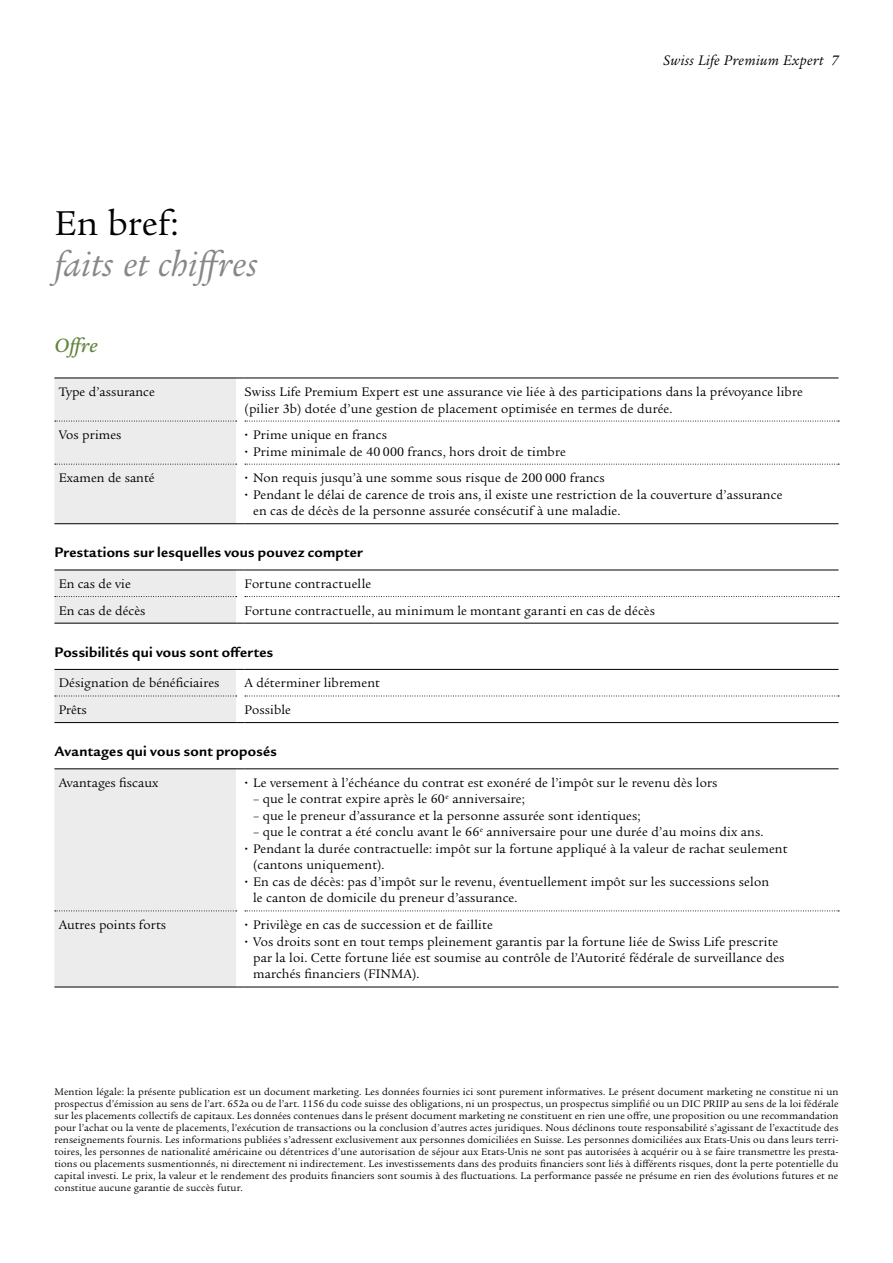
<style>
.page{position:relative;width:893px;height:1263px;background:#fff}
.page>*{position:absolute;margin:0;border:0;box-sizing:border-box;transform-origin:0 0}
.t1{font:italic 37.5px "Legacy Serif ITC Pro";letter-spacing:.01em;color:#868786}
.t2{font:37.5px "Legacy Serif ITC Pro";letter-spacing:.005em;color:#000}
.t3{font:italic 500 21px "Legacy Serif ITC Pro";color:#63843f}
.t4{font:700 15px "Legacy Sans ITC Pro";letter-spacing:.02em;color:#000}
.t5{font:italic 15px "Legacy Serif ITC Pro";letter-spacing:.025em;color:#000}
.t6{font:13.5px/16.5px "Legacy Serif ITC Pro";letter-spacing:.01em;color:#000}
.t7{font:10.5px/12px "Legacy Serif ITC Pro";letter-spacing:.01em;color:#000;text-align:justify}
</style>
<div class="page">
<svg style="left:54px;top:570px;width:785px;height:54px"></svg>
<svg style="left:54px;top:669px;width:785px;height:54px"></svg>
<svg style="left:54px;top:378px;width:785px;height:146px"></svg>
<svg style="left:54px;top:768px;width:785px;height:220px"></svg>
<h1 class="t2" style="left:54px;top:200px;width:126px">En bref:</h1>
<h1 class="t1" style="left:54px;top:240px;width:205px">faits et chiffres</h1>
<p class="t5" style="left:663px;top:51px;width:177px">Swiss Life Premium Expert 7</p>
<h2 class="t3" style="left:54px;top:332px;width:45px">Offre</h2>
<p class="t6" style="left:59px;top:383px;width:98px">Type d’assurance</p>
<p class="t6" style="left:245px;top:383px;width:560px">Swiss Life Premium Expert est une assurance vie liée à des participations dans la prévoyance libre (pilier 3b) dotée d’une gestion de placement optimisée en termes de durée.</p>
<p class="t6" style="left:59px;top:426px;width:64px">Vos primes</p>
<p class="t6" style="left:253px;top:426px;width:314px">Prime unique en francs<br>Prime minimale de 40 000 francs, hors droit de timbre</p>
<p class="t6" style="left:59px;top:469px;width:97px">Examen de santé</p>
<p class="t6" style="left:253px;top:469px;width:531px">Non requis jusqu’à une somme sous risque de 200 000 francs<br>Pendant le délai de carence de trois ans, il existe une restriction de la couverture d’assurance en cas de décès de la personne assurée consécutif à une maladie.</p>
<p class="t4" style="left:54px;top:543px;width:310px">Prestations sur lesquelles vous pouvez compter</p>
<p class="t6" style="left:59px;top:575px;width:74px">En cas de vie</p>
<p class="t6" style="left:245px;top:575px;width:128px">Fortune contractuelle</p>
<p class="t6" style="left:59px;top:602px;width:88px">En cas de décès</p>
<p class="t6" style="left:245px;top:602px;width:412px">Fortune contractuelle, au minimum le montant garanti en cas de décès</p>
<p class="t4" style="left:54px;top:643px;width:220px">Possibilités qui vous sont offertes</p>
<p class="t6" style="left:59px;top:675px;width:162px">Désignation de bénéficiaires</p>
<p class="t6" style="left:245px;top:675px;width:137px">A déterminer librement</p>
<p class="t6" style="left:59px;top:701px;width:30px">Prêts</p>
<p class="t6" style="left:245px;top:701px;width:48px">Possible</p>
<p class="t4" style="left:54px;top:742px;width:224px">Avantages qui vous sont proposés</p>
<p class="t6" style="left:59px;top:774px;width:101px">Avantages fiscaux</p>
<p class="t6" style="left:253px;top:774px;width:466px">Le versement à l’échéance du contrat est exonéré de l’impôt sur le revenu dès lors</p>
<p class="t6" style="left:253px;top:791px;width:273px">– que le contrat expire après le 60<sup>e</sup> anniversaire;</p>
<p class="t6" style="left:253px;top:807px;width:389px">– que le preneur d’assurance et la personne assurée sont identiques;</p>
<p class="t6" style="left:253px;top:824px;width:536px">– que le contrat a été conclu avant le 66<sup>e</sup> anniversaire pour une durée d’au moins dix ans.<br>Pendant la durée contractuelle: impôt sur la fortune appliqué à la valeur de rachat seulement (cantons uniquement).<br>En cas de décès: pas d’impôt sur le revenu, éventuellement impôt sur les successions selon<br>le canton de domicile du preneur d’assurance.</p>
<p class="t6" style="left:59px;top:916px;width:109px">Autres points forts</p>
<p class="t6" style="left:253px;top:916px;width:533px">Privilège en cas de succession et de faillite<br>Vos droits sont en tout temps pleinement garantis par la fortune liée de Swiss Life prescrite par la loi. Cette fortune liée est soumise au contrôle de l’Autorité fédérale de surveillance des marchés financiers (FINMA).</p>
<p class="t7" style="left:54px;top:1085px;width:786px">Mention légale: la présente publication est un document marketing. Les données fournies ici sont purement informatives. Le présent document marketing ne constitue ni un prospectus d’émission au sens de l’art. 652a ou de l’art. 1156 du code suisse des obligations, ni un prospectus, un prospectus simplifié ou un DIC PRIIP au sens de la loi fédérale sur les placements collectifs de capitaux. Les données contenues dans le présent document marketing ne constituent en rien une offre, une proposition ou une recommandation pour l’achat ou la vente de placements, l’exécution de transactions ou la conclusion d’autres actes juridiques. Nous déclinons toute responsabilité s’agissant de l’exactitude des renseignements fournis. Les informations publiées s’adressent exclusivement aux personnes domiciliées en Suisse. Les personnes domiciliées aux Etats-Unis ou dans leurs terri&shy;toires, les personnes de nationalité américaine ou détentrices d’une autorisation de séjour aux Etats-Unis ne sont pas autorisées à acquérir ou à se faire transmettre les presta&shy;tions ou placements susmentionnés, ni directement ni indirectement. Les investissements dans des produits financiers sont liés à différents risques, dont la perte potentielle du capital investi. Le prix, la valeur et le rendement des produits financiers sont soumis à des fluctuations. La performance passée ne présume en rien des évolutions futures et ne constitue aucune garantie de succès futur.</p>
</div>
